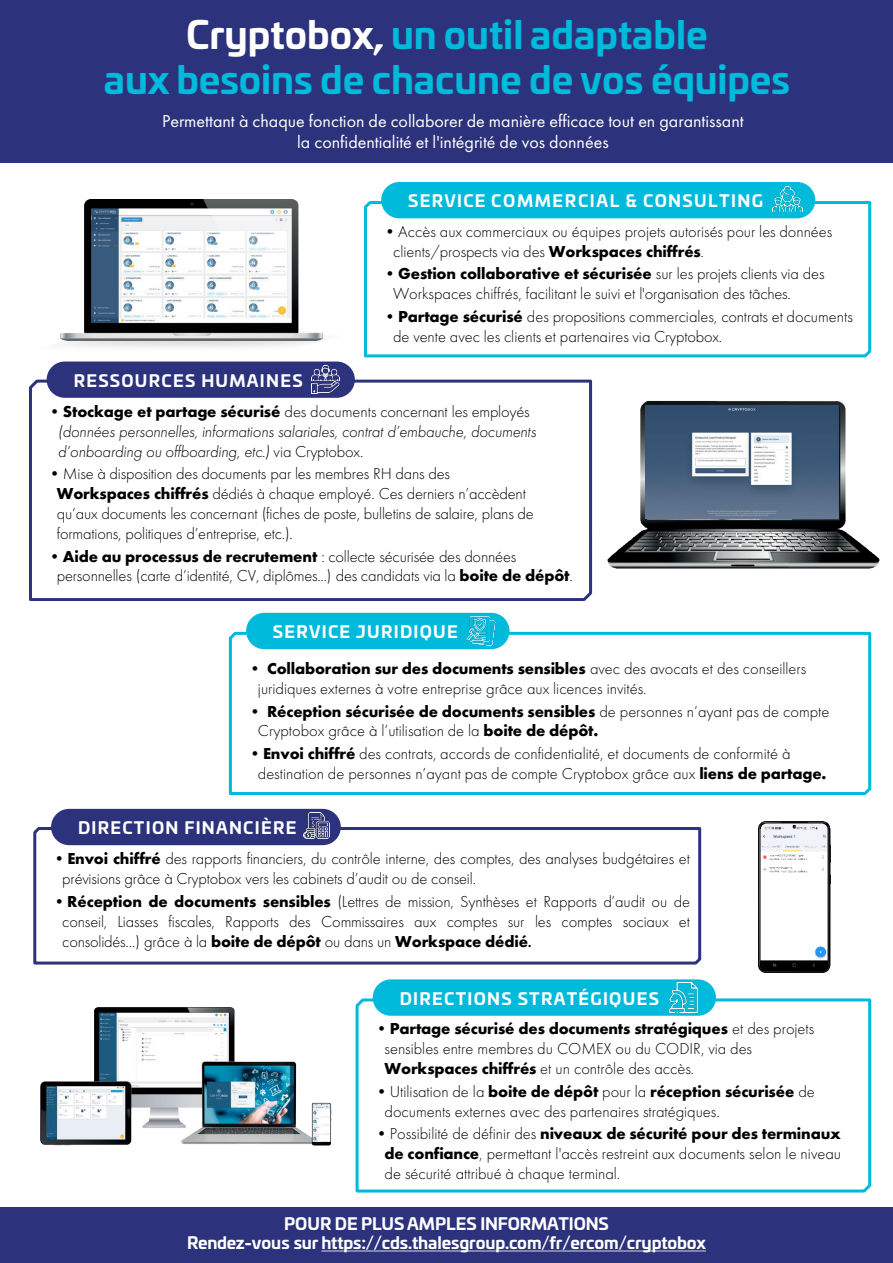
<style>
.page{position:relative;width:893px;height:1263px;background:#fff}
.page>*{position:absolute;margin:0;border:0;box-sizing:border-box;transform-origin:0 0}
.t1{font:700 37.5px/45px "Univia Pro";color:#00badc;text-align:center}
.t2{font:18px/21.6px "Futura PT";color:#fff;text-align:center}
.t3{font:300 16.5px/19.8px "Futura PT";color:#000}
.t4{font:italic 300 16.5px/19.8px "Futura PT";letter-spacing:-.01em;color:#000}
.t5{font:700 16.5px "Univia Pro";letter-spacing:.075em;color:#fff}
.t6{font:700 16.5px "Univia Pro";letter-spacing:-.01em;color:#fff}
.s1{color:#fff}
.s2{font-weight:700}
.s3{font-style:normal}
.s4{font-weight:700;font-style:normal}
</style>
<div class="page">
<div style="left:0;top:0;width:893px;height:162px;background:#2c327b"></div>
<svg style="left:29px;top:377px;width:502px;height:224px"></svg>
<svg style="left:363px;top:198px;width:509px;height:160px"></svg>
<svg style="left:148px;top:1207px;width:535px;height:1px"></svg>
<div style="left:0;top:1208px;width:893px;height:55px;background:#2c327b"></div>
<svg style="left:321px;top:1251px;width:385px;height:1px"></svg>
<img style="left:60px;top:200px;width:264px;height:148px">
<img style="left:41px;top:1007px;width:291px;height:139px">
<img style="left:531px;top:379px;width:349px;height:222px">
<img style="left:645px;top:405px;width:193px;height:114px">
<div style="left:381px;top:182px;width:434px;height:36px;background:#00badc;border-radius:18px"></div>
<div style="left:47px;top:362px;width:308px;height:36px;background:#2c327b;border-radius:18px"></div>
<img style="left:772px;top:186px;width:30px;height:26px">
<img style="left:311px;top:366px;width:28px;height:28px">
<svg style="left:228px;top:629px;width:644px;height:166px"></svg>
<div style="left:246px;top:613px;width:263px;height:36px;background:#00badc;border-radius:18px"></div>
<img style="left:466px;top:616px;width:30px;height:30px">
<svg style="left:33px;top:827px;width:669px;height:138px"></svg>
<div style="left:51px;top:809px;width:290px;height:36px;background:#2c327b;border-radius:18px"></div>
<img style="left:304px;top:812px;width:26px;height:26px">
<svg style="left:355px;top:996px;width:517px;height:197px"></svg>
<div style="left:373px;top:979px;width:343px;height:37px;background:#00badc;border-radius:18px"></div>
<img style="left:669px;top:983px;width:29px;height:29px">
<img style="left:758px;top:821px;width:72px;height:152px">
<h2 class="t1" style="left:104px;top:9px;width:688px"><span class="s1">Cryptobox,</span> un outil adaptable<br>aux besoins de chacune de vos équipes</h2>
<p class="t2" style="left:162px;top:110px;width:583px">Permettant à chaque fonction de collaborer de manière efficace tout en garantissant la confidentialité et l'intégrité de vos données</p>
<p class="t5" style="left:408px;top:188px;width:356px">SERVICE COMMERCIAL &amp; CONSULTING</p>
<p class="t3" style="left:393px;top:222px;width:441px;text-indent:-11px">•Accès aux commerciaux ou équipes projets autorisés pour les données clients/prospects via des <span class="s2">Workspaces chiffrés</span>.</p>
<p class="t3" style="left:393px;top:264px;width:433px;text-indent:-11px">•<span class="s2">Gestion collaborative et sécurisée</span> sur les projets clients via des<br>Workspaces chiffrés, facilitant le suivi et l'organisation des tâches.</p>
<p class="t3" style="left:393px;top:307px;width:461px;text-indent:-11px">•<span class="s2">Partage sécurisé</span> des propositions commerciales, contrats et documents de vente avec les clients et partenaires via Cryptobox.</p>
<p class="t5" style="left:74px;top:367px;width:230px">RESSOURCES HUMAINES</p>
<p class="t4" style="left:58px;top:402px;width:479px;text-indent:-11px"><span class="s3">•</span><span class="s4">Stockage et partage sécurisé</span> <span class="s3">des documents concernant les employés </span>(données personnelles, informations salariales, contrat d’embauche, documents d’onboarding ou offboarding, etc.) <span class="s3">via Cryptobox.</span></p>
<p class="t3" style="left:57px;top:464px;width:478px;text-indent:-10px">•Mise à disposition des documents par les membres RH dans des <span class="s2">Workspaces chiffrés</span> dédiés à chaque employé. Ces derniers n’accèdent qu’aux documents les concernant (fiches de poste, bulletins de salaire, plans de formations, politiques d’entreprise, etc.).</p>
<p class="t3" style="left:57px;top:546px;width:517px;text-indent:-10px">•<span class="s2">Aide au processus de recrutement</span> : collecte sécurisée des données personnelles (carte d’identité, CV, diplômes...) des candidats via la <span class="s2">boite de dépôt</span>.</p>
<p class="t5" style="left:273px;top:618px;width:186px">SERVICE JURIDIQUE</p>
<p class="t3" style="left:258px;top:659px;width:550px;text-indent:-11px">• <span class="s2">Collaboration sur des documents sensibles</span> avec des avocats et des conseillers juridiques externes à votre entreprise grâce aux licences invités.</p>
<p class="t3" style="left:258px;top:701px;width:573px;text-indent:-11px">• <span class="s2">Réception sécurisée de documents sensibles</span> de personnes n’ayant pas de compte<br>Cryptobox grâce à l’utilisation de la <span class="s2">boite de dépôt.</span></p>
<p class="t3" style="left:258px;top:744px;width:570px;text-indent:-11px">•<span class="s2">Envoi chiffré</span> des contrats, accords de confidentialité, et documents de conformité à destination de personnes n’ayant pas de compte Cryptobox grâce aux <span class="s2">liens de partage.</span></p>
<p class="t5" style="left:78px;top:815px;width:220px">DIRECTION FINANCIÈRE</p>
<p class="t3" style="left:62px;top:849px;width:629px;text-indent:-11px">•<span class="s2">Envoi chiffré</span> des rapports financiers, du contrôle interne, des comptes, des analyses budgétaires et prévisions grâce à Cryptobox vers les cabinets d’audit ou de conseil.</p>
<p class="t3" style="left:62px;top:892px;width:629px;text-align:justify;text-indent:-11px">•<span class="s2">Réception de documents sensibles</span> (Lettres de mission, Synthèses et Rapports d’audit ou de conseil, Liasses fiscales, Rapports des Commissaires aux comptes sur les comptes sociaux et consolidés…) grâce à la <span class="s2">boite de dépôt</span> ou dans un <span class="s2">Workspace dédié</span>.</p>
<p class="t5" style="left:400px;top:985px;width:261px">DIRECTIONS STRATÉGIQUES</p>
<p class="t3" style="left:384px;top:1019px;width:431px;text-indent:-11px">•<span class="s2">Partage sécurisé des documents stratégiques</span> et des projets sensibles entre membres du COMEX ou du CODIR, via des<br><span class="s2">Workspaces chiffrés</span> et un contrôle des accès.</p>
<p class="t3" style="left:384px;top:1081px;width:432px;text-indent:-11px">•Utilisation de la <span class="s2">boite de dépôt</span> pour la <span class="s2">réception sécurisée</span> de documents externes avec des partenaires stratégiques.</p>
<p class="t3" style="left:384px;top:1124px;width:458px;text-align:justify;text-indent:-11px">•Possibilité de définir des <span class="s2">niveaux de sécurité pour des terminaux de confiance</span>, permettant l'accès restreint aux documents selon le niveau de sécurité attribué à chaque terminal.</p>
<p class="t6" style="left:284px;top:1210px;width:326px">POUR DE PLUS AMPLES INFORMATIONS</p>
<p class="t6" style="left:187px;top:1230px;width:520px">Rendez-vous sur https://cds.thalesgroup.com/fr/ercom/cryptobox</p>
</div>
